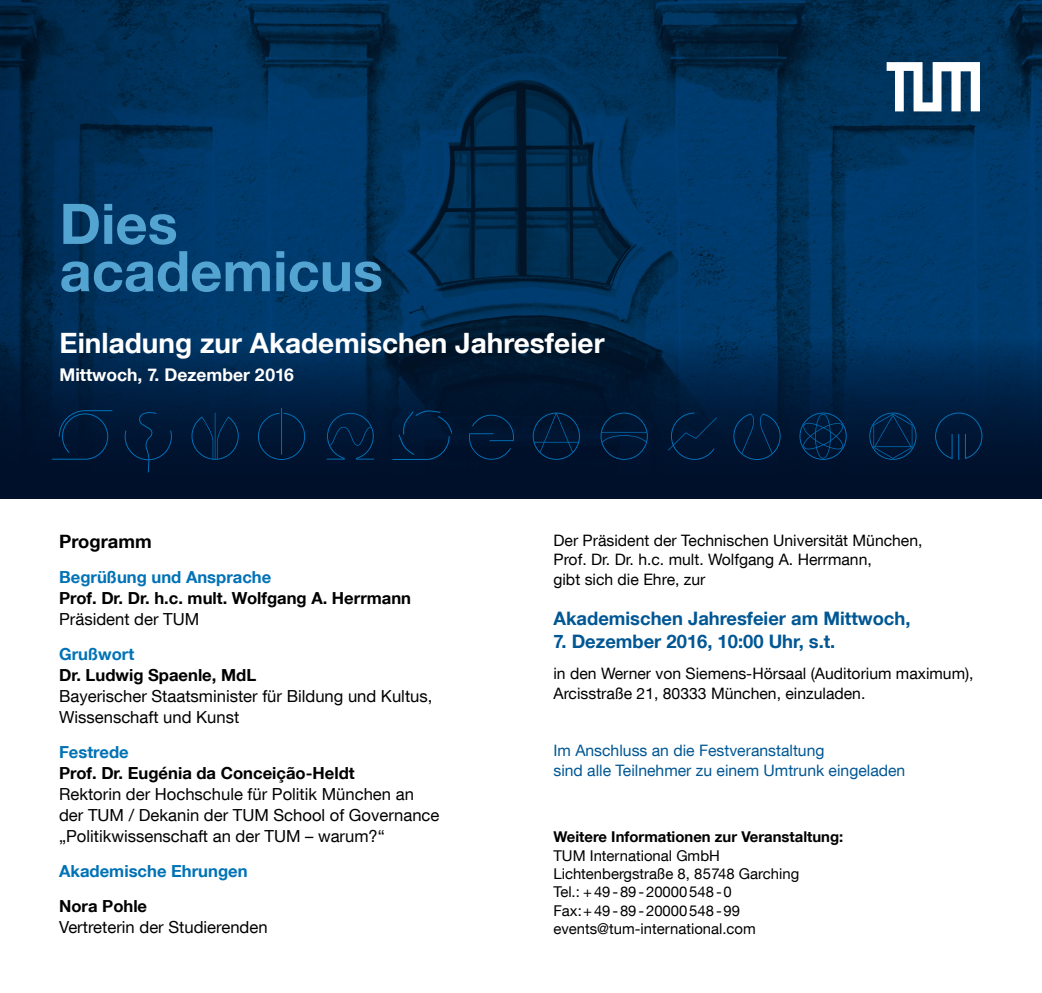
<style>
.page{position:relative;width:1042px;height:993px;background:#fff}
.page>*{position:absolute;margin:0;border:0;box-sizing:border-box;transform-origin:0 0}
.t1{font:700 56px/47.2px "TUM Neue Helvetica";color:#54a4d2}
.t2{font:700 28px "TUM Neue Helvetica";color:#fff}
.t3{font:700 18.55px "TUM Neue Helvetica";color:#005794}
.t4{font:700 18.38px "TUM Neue Helvetica";color:#000}
.t5{font:700 17.5px "TUM Neue Helvetica";color:#fff}
.t6{font:16.62px/21px "TUM Neue Helvetica";color:#000}
.t7{font:700 16.62px "TUM Neue Helvetica";color:#000}
.t8{font:700 16.62px "TUM Neue Helvetica";color:#0072b6}
.t9{font:15.75px/19.2px "TUM Neue Helvetica";color:#000}
.t10{font:15.75px/19.2px "TUM Neue Helvetica";color:#005794}
.t11{font:14.88px/18.4px "TUM Neue Helvetica";color:#000}
.t12{font:700 14.88px "TUM Neue Helvetica";color:#000}
</style>
<div class="page">
<img style="left:418px;top:0;width:624px;height:338px">
<svg style="left:0;top:0;width:418px;height:338px;background:#00325d"></svg>
<svg style="left:0;top:338px;width:1042px;height:161px;background:#001b3b"></svg>
<svg style="left:886px;top:62px;width:94px;height:49px"></svg>
<svg style="left:733px;top:413px;width:47px;height:47px;background:#001d3f"></svg>
<svg style="left:869px;top:412px;width:47px;height:47px;background:#002246"></svg>
<svg style="left:392px;top:410px;width:59px;height:50px;background:#001a39"></svg>
<svg style="left:799px;top:412px;width:48px;height:47px;background:#002346"></svg>
<svg style="left:533px;top:412px;width:47px;height:47px;background:#001c3b"></svg>
<svg style="left:600px;top:412px;width:48px;height:47px;background:#001b3b"></svg>
<svg style="left:327px;top:412px;width:47px;height:47px;background:#001d3f"></svg>
<svg style="left:125px;top:412px;width:47px;height:60px;background:#001939"></svg>
<svg style="left:469px;top:414px;width:45px;height:45px;background:#001a38"></svg>
<svg style="left:52px;top:410px;width:60px;height:49px;background:#001a3a"></svg>
<svg style="left:668px;top:412px;width:49px;height:47px;background:#001a39"></svg>
<svg style="left:191px;top:412px;width:48px;height:47px;background:#001e40"></svg>
<svg style="left:258px;top:408px;width:47px;height:52px;background:#001d3f"></svg>
<svg style="left:935px;top:412px;width:47px;height:48px;background:#001e40"></svg>
<h1 class="t1" style="left:60px;top:198px;width:325px">Dies academicus</h1>
<h2 class="t2" style="left:60px;top:325px;width:546px">Einladung zur Akademischen Jahresfeier</h2>
<p class="t5" style="left:60px;top:363px;width:236px">Mittwoch, 7. Dezember 2016</p>
<p class="t4" style="left:59px;top:529px;width:94px">Programm</p>
<p class="t8" style="left:59px;top:566px;width:214px">Begrüßung und Ansprache</p>
<p class="t7" style="left:59px;top:587px;width:353px">Prof. Dr. Dr. h.c. mult. Wolfgang A. Herrmann</p>
<p class="t6" style="left:59px;top:607px;width:142px">Präsident der TUM</p>
<p class="t8" style="left:59px;top:643px;width:77px">Grußwort</p>
<p class="t7" style="left:59px;top:664px;width:199px">Dr. Ludwig Spaenle, MdL</p>
<p class="t6" style="left:59px;top:684px;width:375px">Bayerischer Staatsminister für Bildung und Kultus,<br>Wissenschaft und Kunst</p>
<p class="t8" style="left:59px;top:741px;width:71px">Festrede</p>
<p class="t7" style="left:59px;top:762px;width:297px">Prof. Dr. Eugénia da Conceição-Heldt</p>
<p class="t6" style="left:59px;top:782px;width:382px">Rektorin der Hochschule für Politik München an der TUM / Dekanin der TUM School of Governance „Politikwissenschaft an der TUM – warum?“</p>
<p class="t8" style="left:59px;top:860px;width:190px">Akademische Ehrungen</p>
<p class="t7" style="left:59px;top:895px;width:90px">Nora Pohle</p>
<p class="t6" style="left:59px;top:915px;width:210px">Vertreterin der Studierenden</p>
<p class="t9" style="left:553px;top:530px;width:371px">Der Präsident der Technischen Universität München,<br>Prof. Dr. Dr. h.c. mult. Wolfgang A. Herrmann,<br>gibt sich die Ehre, zur</p>
<p class="t3" style="left:553px;top:606px;width:358px">Akademischen Jahresfeier am Mittwoch,</p>
<p class="t3" style="left:553px;top:629px;width:283px">7. Dezember 2016, 10:00 Uhr, s.t.</p>
<p class="t9" style="left:553px;top:663px;width:422px">in den Werner von Siemens-Hörsaal (Auditorium maximum),<br>Arcisstraße 21, 80333 München, einzuladen.</p>
<p class="t10" style="left:553px;top:740px;width:353px">Im Anschluss an die Festveranstaltung<br>sind alle Teilnehmer zu einem Umtrunk eingeladen</p>
<p class="t12" style="left:553px;top:827px;width:291px">Weitere Informationen zur Veranstaltung:</p>
<p class="t11" style="left:553px;top:845px;width:247px">TUM International GmbH<br>Lichtenbergstraße 8, 85748 Garching<br>Tel.: +49-89-20000548-0<br>Fax:+49-89-20000548-99 events@tum-international.com</p>
</div>
